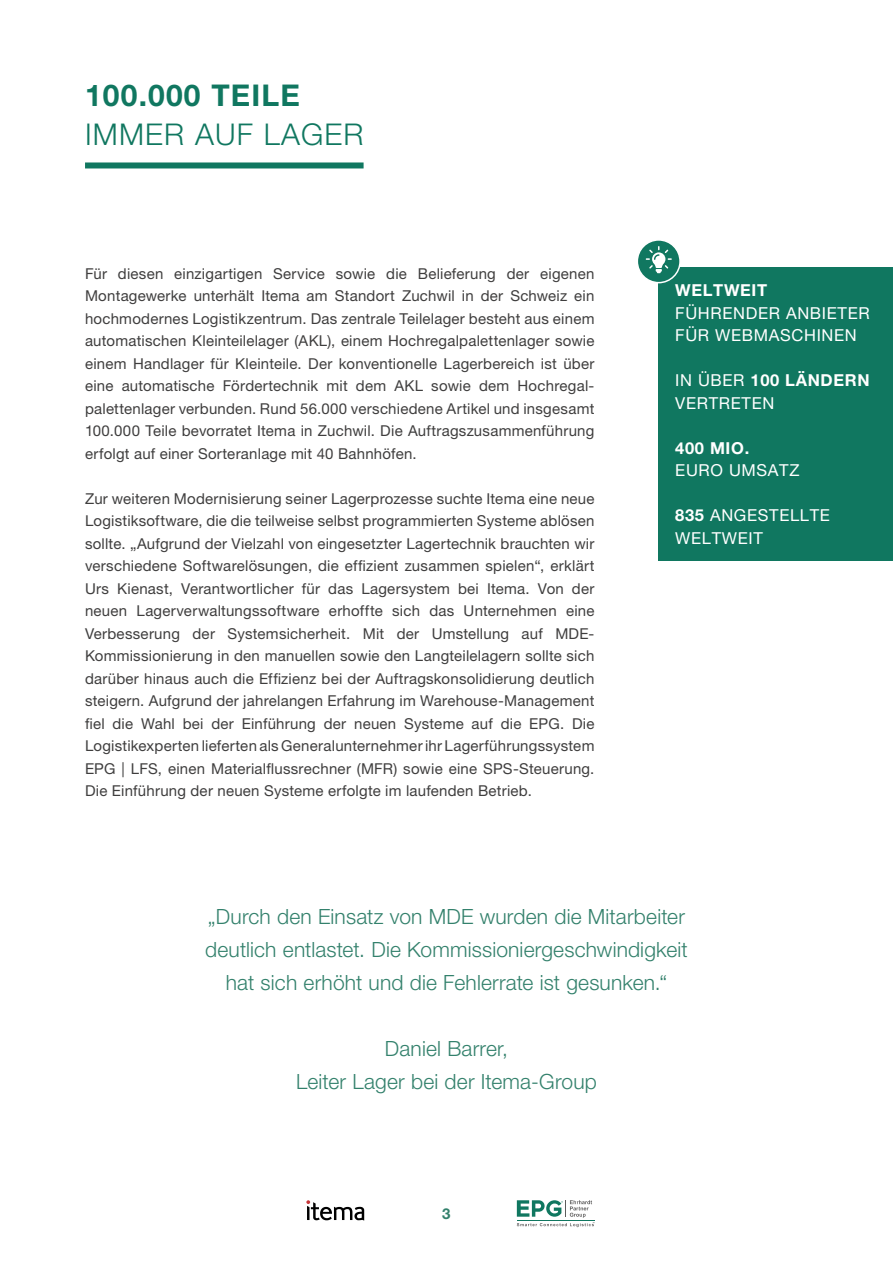
<style>
.page{position:relative;width:893px;height:1263px;background:#fff}
.page>*{position:absolute;margin:0;border:0;box-sizing:border-box;transform-origin:0 0}
.t1{font:300 30px "Helvetica Neue LT Pro";letter-spacing:.04em;color:#107760}
.t2{font:700 30px "Helvetica Neue LT Pro";letter-spacing:.04em;color:#107760}
.t3{font:300 21px/33px "Helvetica Neue LT Pro";letter-spacing:.01em;color:#33816c;text-align:center}
.t4{font:16.5px/22.5px "Helvetica Neue LT Pro";letter-spacing:.04em;color:#fff}
.t5{font:700 16.5px "Helvetica Neue LT Pro";letter-spacing:.04em;color:#fff}
.t6{font:15px/22.5px "Helvetica Neue LT Pro";letter-spacing:.015em;color:#3f3e3e;text-align:justify}
.t7{font:700 15px "Helvetica Neue LT Pro";color:#33816c}
.s1{font-weight:700}
</style>
<div class="page">
<svg style="left:517px;top:1200px;width:77px;height:27px"></svg>
<svg style="left:306px;top:1200px;width:58px;height:20px"></svg>
<div style="left:658px;top:268px;width:235px;height:293px;background:#107760"></div>
<svg style="left:637px;top:240px;width:43px;height:43px"></svg>
<div style="left:637px;top:239px;width:44px;height:44px;border:2px solid #fff;border-radius:50%"></div>
<svg style="left:646px;top:246px;width:26px;height:27px"></svg>
<div style="left:85px;top:162px;width:279px;height:6px;background:#107760"></div>
<h1 class="t2" style="left:85px;top:77px;width:217px">100.000 TEILE</h1>
<h1 class="t1" style="left:85px;top:116px;width:280px">IMMER AUF LAGER</h1>
<p class="t6" style="left:85px;top:262px;width:511px">Für diesen einzigartigen Service sowie die Belieferung der eigenen Montagewerke unterhält Itema am Standort Zuchwil in der Schweiz ein hochmodernes Logistikzentrum. Das zentrale Teilelager besteht aus einem automatischen Kleinteilelager (AKL), einem Hochregalpalettenlager sowie einem Handlager für Kleinteile. Der konventionelle Lagerbereich ist über eine automatische Fördertechnik mit dem AKL sowie dem Hochregal&shy;palettenlager verbunden. Rund 56.000 verschiedene Artikel und insgesamt 100.000 Teile bevorratet Itema in Zuchwil. Die Auftragszusammenführung erfolgt auf einer Sorteranlage mit 40 Bahnhöfen.</p>
<p class="t6" style="left:85px;top:487px;width:511px">Zur weiteren Modernisierung seiner Lagerprozesse suchte Itema eine neue Logistiksoftware, die die teilweise selbst programmierten Systeme ablösen sollte. „Aufgrund der Vielzahl von eingesetzter Lagertechnik brauchten wir verschiedene Softwarelösungen, die effizient zusammen spielen“, erklärt Urs Kienast, Verantwortlicher für das Lagersystem bei Itema. Von der neuen Lagerverwaltungssoftware erhoffte sich das Unternehmen eine Verbesserung der Systemsicherheit. Mit der Umstellung auf MDE-Kommissionierung in den manuellen sowie den Langteilelagern sollte sich darüber hinaus auch die Effizienz bei der Auftragskonsolidierung deutlich steigern. Aufgrund der jahrelangen Erfahrung im Warehouse-Management fiel die Wahl bei der Einführung der neuen Systeme auf die EPG. Die Logistikexperten lieferten als Generalunternehmer ihr Lagerführungssystem EPG | LFS, einen Materialflussrechner (MFR) sowie eine SPS-Steuerung.<br>Die Einführung der neuen Systeme erfolgte im laufenden Betrieb.</p>
<p class="t5" style="left:675px;top:280px;width:93px">WELTWEIT</p>
<p class="t4" style="left:675px;top:302px;width:196px">FÜHRENDER ANBIETER<br>FÜR WEBMASCHINEN</p>
<p class="t4" style="left:675px;top:369px;width:196px">IN ÜBER <span class="s1">100 LÄNDERN<br></span>VERTRETEN</p>
<p class="t5" style="left:675px;top:438px;width:75px">400 MIO.</p>
<p class="t4" style="left:675px;top:459px;width:126px">EURO UMSATZ</p>
<p class="t4" style="left:675px;top:504px;width:156px"><span class="s1">835</span> ANGESTELLTE<br>WELTWEIT</p>
<h2 class="t3" style="left:205px;top:900px;width:484px">„Durch den Einsatz von MDE wurden die Mitarbeiter deutlich entlastet. Die Kommissioniergeschwindigkeit hat sich erhöht und die Fehlerrate ist gesunken.“</h2>
<h2 class="t3" style="left:296px;top:1032px;width:302px">Daniel Barrer,<br>Leiter Lager bei der Itema-Group</h2>
<p class="t7" style="left:442px;top:1205px;width:10px">3</p>
</div>
